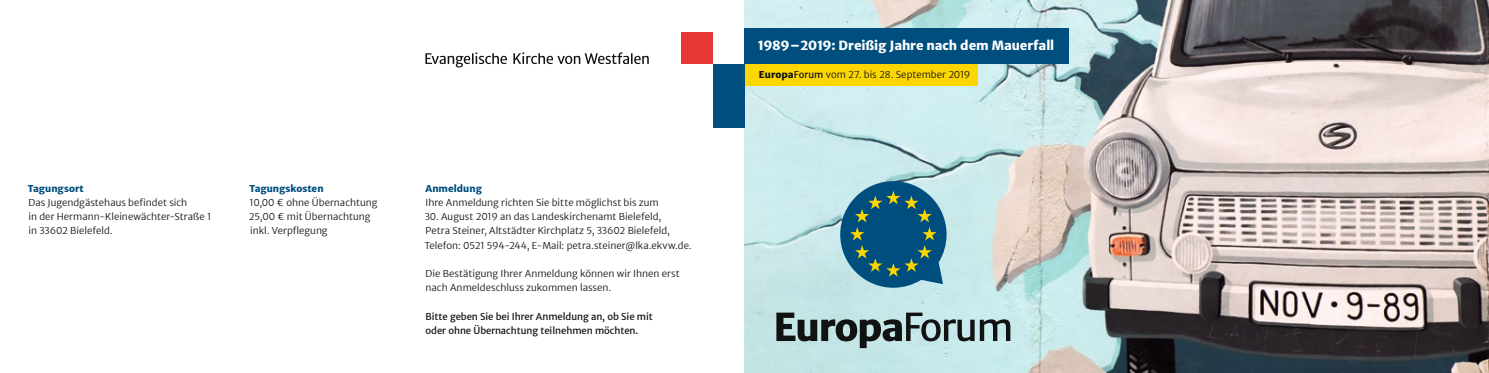
<style>
.page{position:relative;width:1489px;height:373px;background:#fff}
.page>*{position:absolute;margin:0;border:0;box-sizing:border-box;transform-origin:0 0}
.t1{font:900 12.75px "Merriweather Sans E Kv W";letter-spacing:-.01em;color:#fff}
.t2{font:300 9.5px/14.1px "Merriweather Sans E Kv W";color:#111212}
.t3{font:9.5px/14.1px "Merriweather Sans E Kv W";letter-spacing:-.005em;color:#111212}
.t4{font:900 9.5px "Merriweather Sans E Kv W";color:#004e7e}
.s1{font-weight:900}
.s2{font-weight:400}
</style>
<div class="page">
<img style="left:744px;top:0;width:744px;height:372px">
<svg style="left:840px;top:181px;width:106px;height:106px;background:#37748a"></svg>
<svg style="left:776px;top:312px;width:234px;height:35px;background:#83999a"></svg>
<div style="left:744px;top:28px;width:324px;height:36px;background:#004e7e"></div>
<div style="left:744px;top:64px;width:234px;height:21px;background:#fcd600"></div>
<svg style="left:425px;top:52px;width:223px;height:15px"></svg>
<div style="left:680px;top:32px;width:32px;height:32px;background:#e63836"></div>
<div style="left:712px;top:64px;width:32px;height:64px;background:#004e7e"></div>
<p class="t4" style="left:28px;top:179px;width:58px">Tagungsort</p>
<p class="t2" style="left:29px;top:194px;width:184px">Das Jugendgästehaus befindet sich<br>in der Hermann-Kleinewächter-Straße 1 in 33602 Bielefeld.</p>
<p class="t4" style="left:249px;top:179px;width:76px">Tagungskosten</p>
<p class="t2" style="left:249px;top:194px;width:130px">10,00 € ohne Übernachtung<br>25,00 € mit Übernachtung inkl. Verpflegung</p>
<p class="t4" style="left:425px;top:179px;width:58px">Anmeldung</p>
<p class="t2" style="left:425px;top:194px;width:235px">Ihre Anmeldung richten Sie bitte möglichst bis zum</p>
<p class="t2" style="left:424px;top:208px;width:269px">30. August 2019 an das Landeskirchenamt Bielefeld,<br>Petra Steiner, Altstädter Kirchplatz 5, 33602 Bielefeld,<br>Telefon: 0521 594-244, E-Mail: petra.steiner@lka.ekvw.de.</p>
<p class="t2" style="left:425px;top:265px;width:256px">Die Bestätigung Ihrer Anmeldung können wir Ihnen erst nach Anmeldeschluss zukommen lassen.</p>
<p class="t3" style="left:425px;top:307px;width:229px">Bitte geben Sie bei Ihrer Anmeldung an, ob Sie mit oder ohne Übernachtung teilnehmen möchten.</p>
<h1 class="t1" style="left:758px;top:33px;width:298px">1989 – 2019: Dreißig Jahre nach dem Mauerfall</h1>
<p class="t2" style="left:759px;top:66px;width:213px"><span class="s1">Europa</span><span class="s2">Forum</span> vom 27. bis 28. September 2019</p>
</div>
